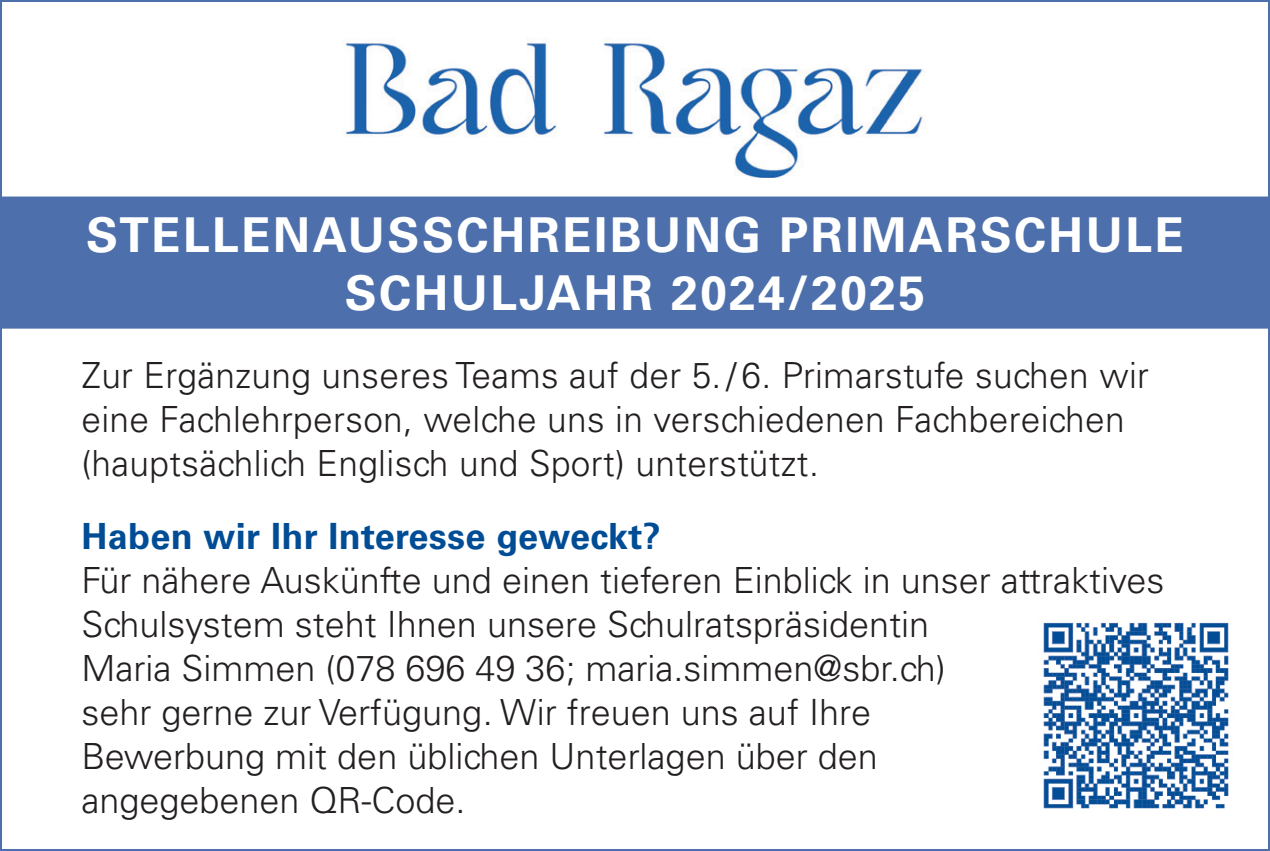
<style>
.page{position:relative;width:1270px;height:851px;background:#fff}
.page>*{position:absolute;margin:0;border:0;box-sizing:border-box;transform-origin:0 0}
.t1{font:700 48px/57.6px "Univers LT Std";letter-spacing:.05em;color:#fff;text-align:center}
.t2{font:300 36px/44px "Univers LT Std";color:#231f20}
.t3{font:700 36px "Univers LT Std";letter-spacing:.01em;color:#014d95}
</style>
<div class="page">
<div style="left:2px;top:196px;width:1266px;height:132px;background:#4d70ac"></div>
<img style="left:345px;top:42px;width:581px;height:135px">
<img style="left:1043px;top:622px;width:186px;height:187px">
<h1 class="t1" style="left:86px;top:207px;width:1099px">STELLENAUSSCHREIBUNG PRIMARSCHULE<br>SCHULJAHR 2024/2025</h1>
<p class="t2" style="left:81px;top:353px;width:1069px">Zur Ergänzung unseres Teams auf der 5. / 6. Primarstufe suchen wir eine Fachlehrperson, welche uns in verschiedenen Fachbereichen (hauptsächlich Englisch und Sport) unterstützt.</p>
<p class="t3" style="left:81px;top:514px;width:581px">Haben wir Ihr Interesse geweckt?</p>
<p class="t2" style="left:81px;top:557px;width:1084px">Für nähere Auskünfte und einen tieferen Einblick in unser attraktives Schulsystem steht Ihnen unsere Schulratspräsidentin<br>Maria Simmen (078 696 49 36; maria.simmen@sbr.ch)<br>sehr gerne zur Verfügung. Wir freuen uns auf Ihre<br>Bewerbung mit den üblichen Unterlagen über den<br>angegebenen QR-Code.</p>
</div>
